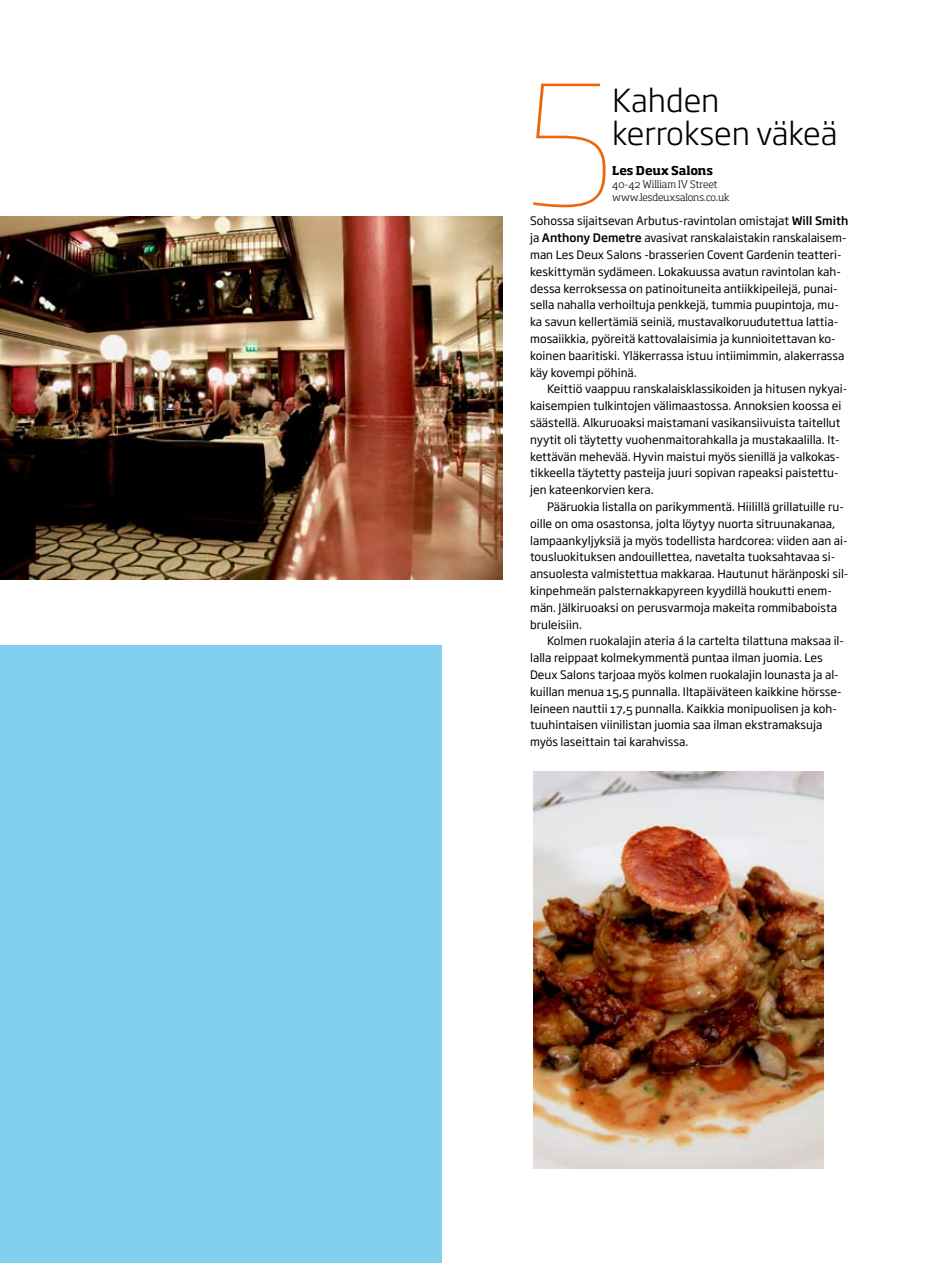
<style>
.page{position:relative;width:936px;height:1263px;background:#fff}
.page>*{position:absolute;margin:0;border:0;box-sizing:border-box;transform-origin:0 0}
.t1{font:100 164.25px "Soho Gothic Pro";color:#ea670b}
.t2{font:300 31.5px/33px "Soho Gothic Pro";color:#000}
.t3{font:700 12px "Soho Pro";color:#000}
.t4{font:11.55px/16.8px "Soho Gothic Pro";color:#000}
.t5{font:300 10.05px/12.9px "Soho Pro";color:#000}
.s1{font-weight:500}
</style>
<div class="page">
<div style="left:0;top:645px;width:442px;height:618px;background:#83cff0"></div>
<img style="left:533px;top:771px;width:290px;height:398px">
<img style="left:0;top:216px;width:502px;height:363px">
<h1 class="t1" style="left:522px;top:15px;width:95px">5</h1>
<h2 class="t2" style="left:612px;top:82px;width:227px">Kahden kerroksen väkeä</h2>
<p class="t3" style="left:612px;top:162px;width:102px">Les Deux Salons</p>
<p class="t5" style="left:612px;top:177px;width:119px">40-42 William IV Street www.lesdeuxsalons.co.uk</p>
<p class="t4" style="left:530px;top:212px;width:320px">Sohossa sijaitsevan Arbutus-ravintolan omistajat <span class="s1">Will Smith </span>ja <span class="s1">Anthony Demetre</span> avasivat ranskalaistakin ranskalaisem&shy;man Les Deux Salons -brasserien Covent Gardenin teatteri&shy;keskittymän sydämeen. Lokakuussa avatun ravintolan kah&shy;dessa kerroksessa on patinoituneita antiikkipeilejä, punai&shy;sella nahalla verhoiltuja penkkejä, tummia puupintoja, mu&shy;ka savun kellertämiä seiniä, mustavalkoruudutettua lattia&shy;mosaiikkia, pyöreitä kattovalaisimia ja kunnioitettavan ko&shy;koinen baaritiski. Yläkerrassa istuu intiimimmin, alakerrassa käy kovempi pöhinä.</p>
<p class="t4" style="left:530px;top:380px;width:319px;text-indent:17px">Keittiö vaappuu ranskalaisklassikoiden ja hitusen nykyai&shy;kaisempien tulkintojen välimaastossa. Annoksien koossa ei säästellä. Alkuruoaksi maistamani vasikansiivuista taitellut nyytit oli täytetty vuohenmaitorahkalla ja mustakaalilla. It&shy;kettävän mehevää. Hyvin maistui myös sienillä ja valkokas&shy;tikkeella täytetty pasteija juuri sopivan rapeaksi paistettu&shy;jen kateenkorvien kera.</p>
<p class="t4" style="left:530px;top:498px;width:320px;text-indent:17px">Pääruokia listalla on parikymmentä. Hiilillä grillatuille ru&shy;oille on oma osastonsa, jolta löytyy nuorta sitruunakanaa, lampaankyljyksiä ja myös todellista hardcorea: viiden aan ai&shy;tousluokituksen andouillettea, navetalta tuoksahtavaa si&shy;ansuolesta valmistettua makkaraa. Hautunut häränposki sil&shy;kinpehmeän palsternakkapyreen kyydillä houkutti enem&shy;män. Jälkiruoaksi on perusvarmoja makeita rommibaboista bruleisiin.</p>
<p class="t4" style="left:530px;top:632px;width:315px;text-indent:17px">Kolmen ruokalajin ateria á la cartelta tilattuna maksaa il&shy;lalla reippaat kolmekymmentä puntaa ilman juomia. Les Deux Salons tarjoaa myös kolmen ruokalajin lounasta ja al&shy;kuillan menua 15,5 punnalla. Iltapäiväteen kaikkine hörsse&shy;leineen nauttii 17,5 punnalla. Kaikkia monipuolisen ja koh&shy;tuuhintaisen viinilistan juomia saa ilman ekstramaksuja myös laseittain tai karahvissa.</p>
</div>
